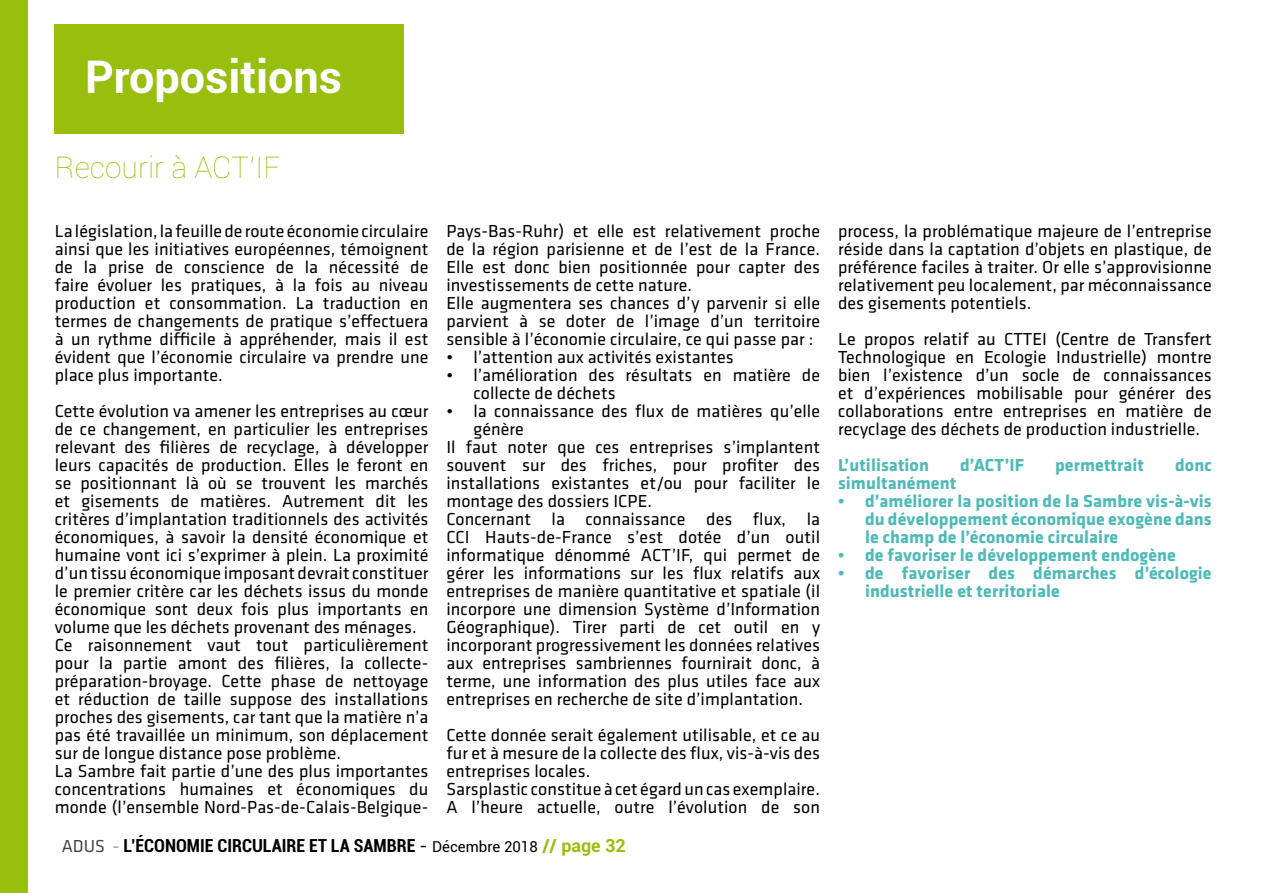
<style>
.page{position:relative;width:1263px;height:893px;background:#fff}
.page>*{position:absolute;margin:0;border:0;box-sizing:border-box;transform-origin:0 0}
.t1{font:700 45px "Roboto";color:#fff}
.t2{font:100 30px "Roboto";color:#98bf0e}
.t3{font:18px/18px "Klavika";letter-spacing:.005em;color:#000}
.t4{font:700 18px/18px "Klavika";letter-spacing:.005em;color:#4dbab7;text-align:justify}
.t5{font:700 condensed 18px "Roboto";color:#000}
.s1{font-family:"Klavika";font-weight:400;font-stretch:normal;color:#414449}
.s2{font-family:"Fineliner Script";font-weight:400;font-stretch:normal;color:#414449}
.s3{font-weight:400;font-stretch:normal}
.s4{font-weight:400;font-stretch:normal;font-size:15px}
.s5{font-stretch:normal;color:#98bf0e}
</style>
<div class="page">
<div style="left:0;top:0;width:28px;height:893px;background:#98bf0e"></div>
<div style="left:54px;top:24px;width:349px;height:110px;background:#98bf0e"></div>
<h1 class="t1" style="left:85px;top:45px;width:259px">Propositions</h1>
<h2 class="t2" style="left:55px;top:146px;width:227px">Recourir à ACT’IF</h2>
<p class="t3" style="left:55px;top:223px;width:375px;text-align:justify">La législation, la feuille de route économie circulaire ainsi que les initiatives européennes, témoignent de la prise de conscience de la nécessité de faire évoluer les pratiques, à la fois au niveau production et consommation. La traduction en termes de changements de pratique s’effectuera à un rythme difficile à appréhender, mais il est évident que l’économie circulaire va prendre une place plus importante.</p>
<p class="t3" style="left:55px;top:403px;width:375px">Cette évolution va amener les entreprises au cœur de ce changement, en particulier les entreprises relevant des filières de recyclage, à développer leurs capacités de production. Elles le feront en se positionnant là où se trouvent les marchés et gisements de matières. Autrement dit les critères d’implantation traditionnels des activités économiques, à savoir la densité économique et humaine vont ici s’exprimer à plein. La proximité d’un tissu économique imposant devrait constituer le premier critère car les déchets issus du monde économique sont deux fois plus importants en volume que les déchets provenant des ménages.<br>Ce raisonnement vaut tout particulièrement pour la partie amont des filières, la collecte&shy;préparation-broyage. Cette phase de nettoyage et réduction de taille suppose des installations proches des gisements, car tant que la matière n’a pas été travaillée un minimum, son déplacement sur de longue distance pose problème.<br>La Sambre fait partie d’une des plus importantes concentrations humaines et économiques du monde (l’ensemble Nord-Pas-de-Calais-Belgique-</p>
<p class="t3" style="left:446px;top:223px;width:375px">Pays-Bas-Ruhr) et elle est relativement proche de la région parisienne et de l’est de la France.<br>Elle est donc bien positionnée pour capter des investissements de cette nature.<br>Elle augmentera ses chances d’y parvenir si elle parvient à se doter de l’image d’un territoire sensible à l’économie circulaire, ce qui passe par :</p>
<p class="t3" style="left:446px;top:349px;width:289px">• l’attention aux activités existantes</p>
<p class="t3" style="left:473px;top:367px;width:348px;text-indent:-27px">• l’amélioration des résultats en matière de collecte de déchets</p>
<p class="t3" style="left:446px;top:403px;width:375px">• la connaissance des flux de matières qu’elle</p>
<p class="t3" style="left:473px;top:421px;width:52px">génère</p>
<p class="t3" style="left:446px;top:439px;width:375px">Il faut noter que ces entreprises s’implantent</p>
<p class="t3" style="left:446px;top:457px;width:375px">souvent sur des friches, pour profiter des</p>
<p class="t3" style="left:446px;top:475px;width:375px">installations existantes et/ou pour faciliter le</p>
<p class="t3" style="left:446px;top:493px;width:207px">montage des dossiers ICPE.</p>
<p class="t3" style="left:446px;top:511px;width:375px">Concernant la connaissance des flux, la</p>
<p class="t3" style="left:446px;top:529px;width:375px">CCI Hauts-de-France s’est dotée d’un outil</p>
<p class="t3" style="left:446px;top:547px;width:375px">informatique dénommé ACT’IF, qui permet de</p>
<p class="t3" style="left:446px;top:565px;width:375px">gérer les informations sur les flux relatifs aux</p>
<p class="t3" style="left:446px;top:583px;width:375px">entreprises de manière quantitative et spatiale (il</p>
<p class="t3" style="left:446px;top:601px;width:375px">incorpore une dimension Système d’Information</p>
<p class="t3" style="left:446px;top:619px;width:375px">Géographique). Tirer parti de cet outil en y</p>
<p class="t3" style="left:446px;top:637px;width:375px">incorporant progressivement les données relatives</p>
<p class="t3" style="left:446px;top:655px;width:375px">aux entreprises sambriennes fournirait donc, à</p>
<p class="t3" style="left:446px;top:673px;width:375px">terme, une information des plus utiles face aux</p>
<p class="t3" style="left:446px;top:691px;width:358px">entreprises en recherche de site d’implantation.</p>
<p class="t3" style="left:446px;top:727px;width:375px">Cette donnée serait également utilisable, et ce au fur et à mesure de la collecte des flux, vis-à-vis des entreprises locales.<br>Sarsplastic constitue à cet égard un cas exemplaire.<br>A l’heure actuelle, outre l’évolution de son</p>
<p class="t5" style="left:62px;top:833px;width:566px"><span class="s1">ADUS</span> <span class="s2">-</span> L’ÉCONOMIE CIRCULAIRE ET LA SAMBRE <span class="s3">-</span> <span class="s4">Décembre 2018</span> <span class="s5">// page 32</span></p>
<p class="t3" style="left:838px;top:223px;width:375px;text-align:justify">process, la problématique majeure de l’entreprise réside dans la captation d’objets en plastique, de préférence faciles à traiter. Or elle s’approvisionne relativement peu localement, par méconnaissance des gisements potentiels.</p>
<p class="t3" style="left:838px;top:331px;width:375px;text-align:justify">Le propos relatif au CTTEI (Centre de Transfert Technologique en Ecologie Industrielle) montre bien l’existence d’un socle de connaissances et d’expériences mobilisable pour générer des collaborations entre entreprises en matière de recyclage des déchets de production industrielle.</p>
<p class="t4" style="left:838px;top:457px;width:92px">L’utilisation</p>
<p class="t4" style="left:960px;top:457px;width:66px">d’ACT’IF</p>
<p class="t4" style="left:1055px;top:457px;width:90px">permettrait</p>
<p class="t4" style="left:1175px;top:457px;width:38px">donc</p>
<p class="t4" style="left:838px;top:475px;width:120px">simultanément</p>
<p class="t4" style="left:865px;top:493px;width:348px;text-indent:-27px">• d’améliorer la position de la Sambre vis-à-vis du développement économique exogène dans le champ de l’économie circulaire</p>
<p class="t4" style="left:838px;top:547px;width:339px">• de favoriser le développement endogène</p>
<p class="t4" style="left:865px;top:565px;width:348px;text-indent:-27px">• de favoriser des démarches d’écologie industrielle et territoriale</p>
</div>
